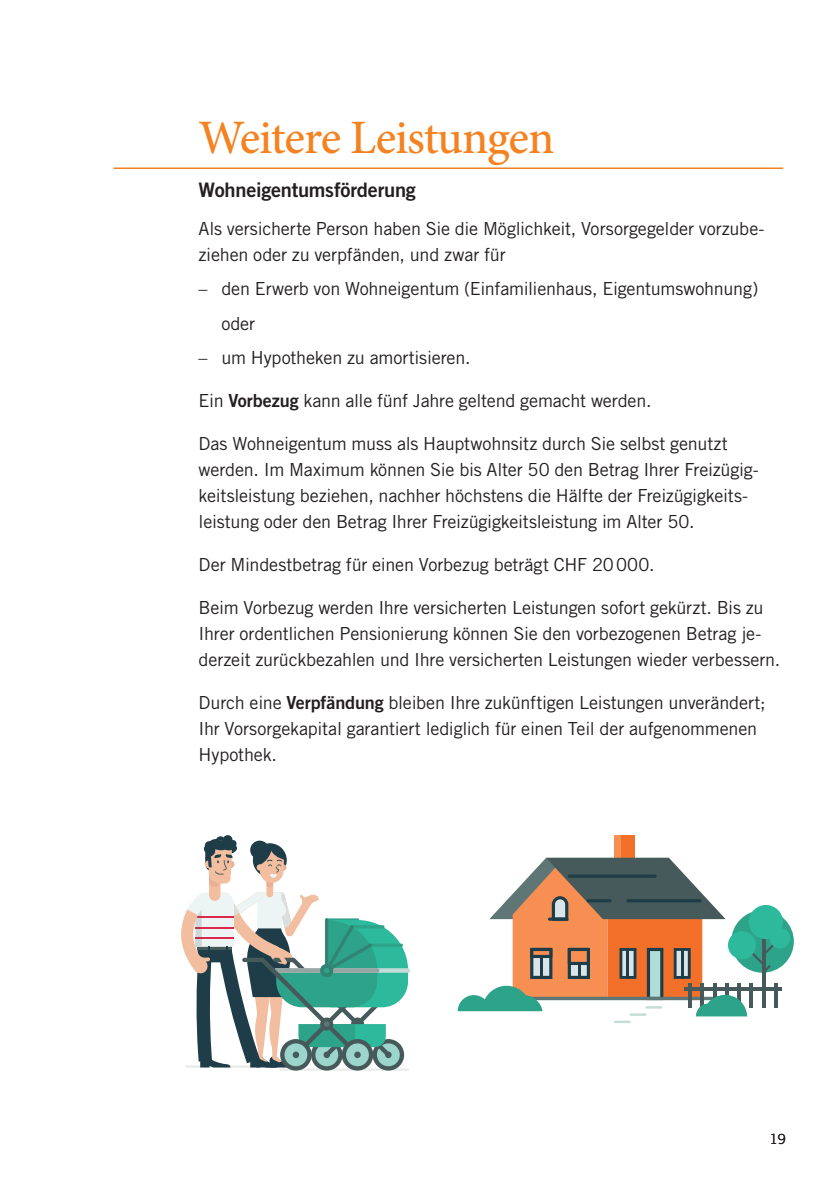
<style>
.page{position:relative;width:840px;height:1191px;background:#fff}
.page>*{position:absolute;margin:0;border:0;box-sizing:border-box;transform-origin:0 0}
.t1{font:500 48px "Minion Pro";letter-spacing:-.025em;color:#f58220}
.t2{font:20px "Trade Gothic LT Std Bd 2";letter-spacing:-.015em;color:#231f20}
.t3{font:18px/26px "Trade Gothic LT Std";letter-spacing:-.01em;color:#231f20}
.t4{font:14px "Trade Gothic LT Std";color:#231f20}
.s1{font-family:"Trade Gothic LT Std Bd 2"}
</style>
<div class="page">
<hr style="left:113px;top:167px;width:669px;height:2px;background:#f58220">
<hr style="left:279px;top:1068px;width:130px;height:2px;background:#e9ecea">
<div style="left:266px;top:870px;width:7px;height:27px;background:#f2be9f;border-radius:3px"></div>
<div style="left:266px;top:870px;width:7px;height:17px;background:#e8b095;border-radius:3px"></div>
<div style="left:253px;top:843px;width:33px;height:34px;background:#1e3d48;border-radius:50%"></div>
<div style="left:250px;top:840px;width:19px;height:19px;background:#1e3d48;border-radius:50%"></div>
<svg style="left:256px;top:846px;width:30px;height:37px"></svg>
<div style="left:621px;top:835px;width:13px;height:56px;background:#f3702a"></div>
<div style="left:614px;top:835px;width:7px;height:56px;background:#f68f51"></div>
<hr style="left:613px;top:1020px;width:17px;height:3px;background:#c5ddd8">
<div style="left:209px;top:862px;width:11px;height:39px;background:#f2be9f;border-radius:6px"></div>
<div style="left:209px;top:853px;width:11px;height:34px;background:#e8b095;border-radius:6px"></div>
<svg style="left:203px;top:835px;width:34px;height:48px"></svg>
<hr style="left:773px;top:983px;width:4px;height:25px;background:#475a5b">
<hr style="left:683px;top:988px;width:98px;height:3px;background:#475a5b">
<div style="left:730px;top:910px;width:63px;height:62px;background:#2da38a;border-radius:50%"></div>
<svg style="left:457px;top:858px;width:319px;height:158px"></svg>
<div style="left:769px;top:928px;width:20px;height:20px;background:#2db99c;border-radius:50%"></div>
<div style="left:727px;top:931px;width:28px;height:28px;background:#2db99c;border-radius:50%"></div>
<div style="left:748px;top:905px;width:34px;height:34px;background:#2db99c;border-radius:50%"></div>
<svg style="left:181px;top:891px;width:227px;height:179px"></svg>
<h1 class="t1" style="left:198px;top:105px;width:357px">Weitere Leistungen</h1>
<p class="t2" style="left:198px;top:178px;width:219px">Wohneigentumsförderung</p>
<p class="t3" style="left:198px;top:215px;width:567px">Als versicherte Person haben Sie die Möglichkeit, Vorsorgegelder vorzube&shy;ziehen oder zu verpfänden, und zwar für</p>
<p class="t3" style="left:221px;top:271px;width:538px;line-height:34.6px;text-indent:-23px">– den Erwerb von Wohneigentum (Einfamilienhaus, Eigentumswohnung) oder</p>
<p class="t3" style="left:198px;top:344px;width:269px">– um Hypotheken zu amortisieren.</p>
<p class="t3" style="left:198px;top:388px;width:450px">Ein <span class="s1">Vorbezug</span> kann alle fünf Jahre geltend gemacht werden.</p>
<p class="t3" style="left:198px;top:431px;width:561px">Das Wohneigentum muss als Hauptwohnsitz durch Sie selbst genutzt werden. Im Maximum können Sie bis Alter 50 den Betrag Ihrer Freizügig&shy;keitsleistung beziehen, nachher höchstens die Hälfte der Freizügigkeits&shy;leistung oder den Betrag Ihrer Freizügigkeitsleistung im Alter 50.</p>
<p class="t3" style="left:198px;top:551px;width:453px">Der Mindestbetrag für einen Vorbezug beträgt CHF 20000.</p>
<p class="t3" style="left:198px;top:594px;width:579px">Beim Vorbezug werden Ihre versicherten Leistungen sofort gekürzt. Bis zu<br>Ihrer ordentlichen Pensionierung können Sie den vorbezogenen Betrag je&shy;derzeit zurückbezahlen und Ihre versicherten Leistungen wieder verbessern.</p>
<p class="t3" style="left:198px;top:689px;width:568px">Durch eine <span class="s1">Verpfändung</span> bleiben Ihre zukünftigen Leistungen unverändert;<br>Ihr Vorsorgekapital garantiert lediglich für einen Teil der aufgenommenen<br>Hypothek.</p>
<p class="t4" style="left:769px;top:1131px;width:18px">19</p>
</div>
